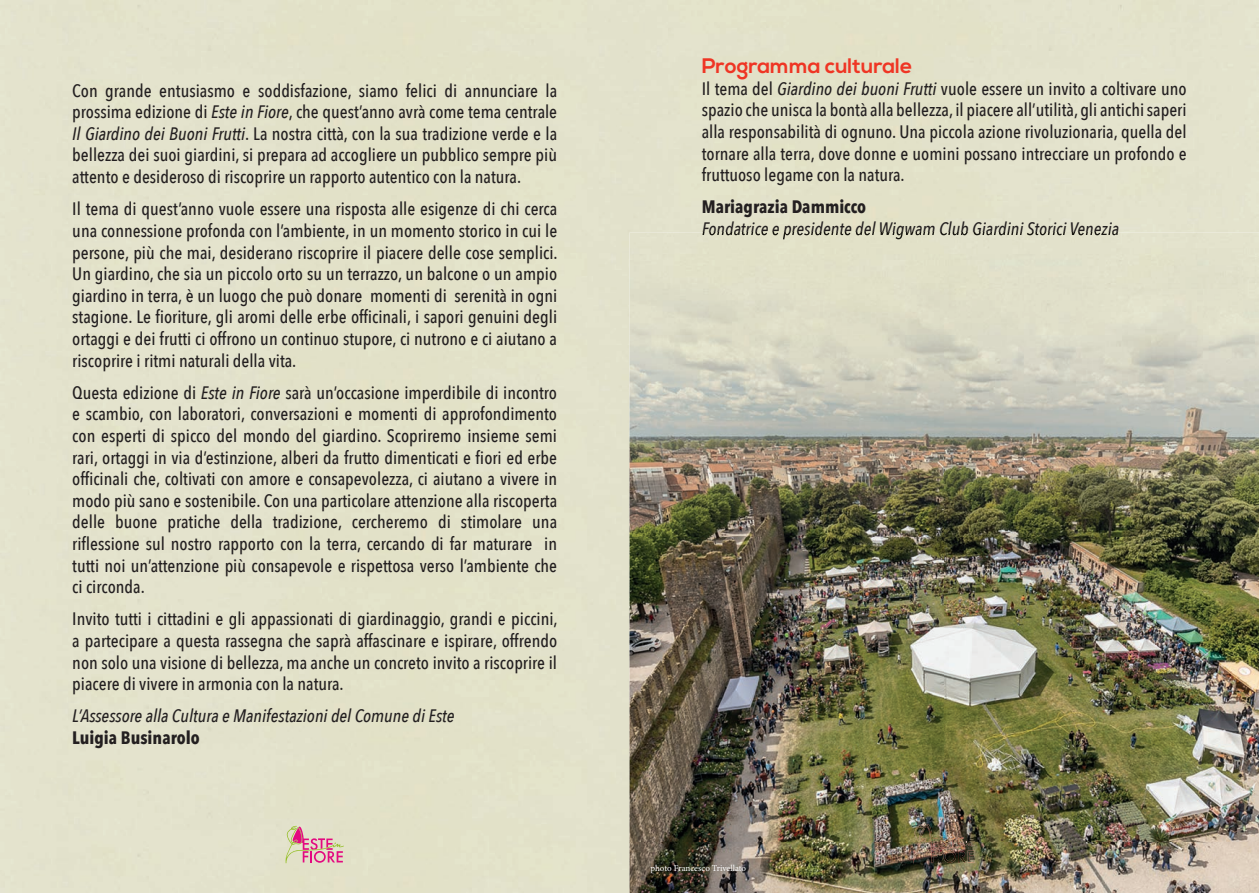
<style>
.page{position:relative;width:1259px;height:893px;background:#e2e1cb}
.page>*{position:absolute;margin:0;border:0;box-sizing:border-box;transform-origin:0 0}
.t1{font:700 21px "Nexa";color:#ef3524}
.t2{font:500 18px/21.6px "Avenir Next Condensed";color:#231f20;text-align:justify}
.t3{font:italic 500 18px "Avenir Next Condensed";color:#231f20}
.t4{font:700 18px "Avenir Next Condensed";color:#231f20}
.t5{font:9px "Minion Pro";letter-spacing:-.005em;color:#fff}
.s1{font-style:italic}
</style>
<div class="page">
<svg style="left:285px;top:826px;width:59px;height:37px"></svg>
<img style="left:629px;top:232px;width:630px;height:611px">
<img style="left:702px;top:232px;width:416px;height:7px">
<img style="left:913px;top:824px;width:62px;height:39px">
<p class="t2" style="left:72px;top:80px;width:486px">Con grande entusiasmo e soddisfazione, siamo felici di annunciare la prossima edizione di <span class="s1">Este in Fiore</span>, che quest’anno avrà come tema centrale <span class="s1">Il Giardino dei Buoni Frutti</span>. La nostra città, con la sua tradizione verde e la bellezza dei suoi giardini, si prepara ad accogliere un pubblico sempre più attento e desideroso di riscoprire un rapporto autentico con la natura.</p>
<p class="t2" style="left:72px;top:198px;width:487px">Il tema di quest’anno vuole essere una risposta alle esigenze di chi cerca una connessione profonda con l’ambiente, in un momento storico in cui le persone, più che mai, desiderano riscoprire il piacere delle cose semplici.<br>Un giardino, che sia un piccolo orto su un terrazzo, un balcone o un ampio giardino in terra, è un luogo che può donare momenti di serenità in ogni stagione. Le fioriture, gli aromi delle erbe officinali, i sapori genuini degli ortaggi e dei frutti ci offrono un continuo stupore, ci nutrono e ci aiutano a riscoprire i ritmi naturali della vita.</p>
<p class="t2" style="left:72px;top:382px;width:486px">Questa edizione di <span class="s1">Este in Fiore</span> sarà un’occasione imperdibile di incontro e scambio, con laboratori, conversazioni e momenti di approfondimento con esperti di spicco del mondo del giardino. Scopriremo insieme semi rari, ortaggi in via d’estinzione, alberi da frutto dimenticati e fiori ed erbe officinali che, coltivati con amore e consapevolezza, ci aiutano a vivere in modo più sano e sostenibile. Con una particolare attenzione alla riscoperta delle buone pratiche della tradizione, cercheremo di stimolare una riflessione sul nostro rapporto con la terra, cercando di far maturare in tutti noi un’attenzione più consapevole e rispettosa verso l’ambiente che ci circonda.</p>
<p class="t2" style="left:72px;top:608px;width:487px">Invito tutti i cittadini e gli appassionati di giardinaggio, grandi e piccini, a partecipare a questa rassegna che saprà affascinare e ispirare, offrendo non solo una visione di bellezza, ma anche un concreto invito a riscoprire il piacere di vivere in armonia con la natura.</p>
<p class="t3" style="left:72px;top:705px;width:384px">L’Assessore alla Cultura e Manifestazioni del Comune di Este</p>
<p class="t4" style="left:72px;top:727px;width:129px">Luigia Businarolo</p>
<p class="t1" style="left:702px;top:54px;width:212px">Programma culturale</p>
<p class="t2" style="left:702px;top:78px;width:486px">Il tema del <span class="s1">Giardino dei buoni Frutti</span> vuole essere un invito a coltivare uno spazio che unisca la bontà alla bellezza, il piacere all’utilità, gli antichi saperi alla responsabilità di ognuno. Una piccola azione rivoluzionaria, quella del tornare alla terra, dove donne e uomini possano intrecciare un profondo e fruttuoso legame con la natura.</p>
<p class="t4" style="left:702px;top:196px;width:166px">Mariagrazia Dammicco</p>
<p class="t3" style="left:702px;top:218px;width:419px">Fondatrice e presidente del Wigwam Club Giardini Storici Venezia</p>
<p class="t5" style="left:650px;top:862px;width:97px">photo Francesco Trivellato</p>
</div>
